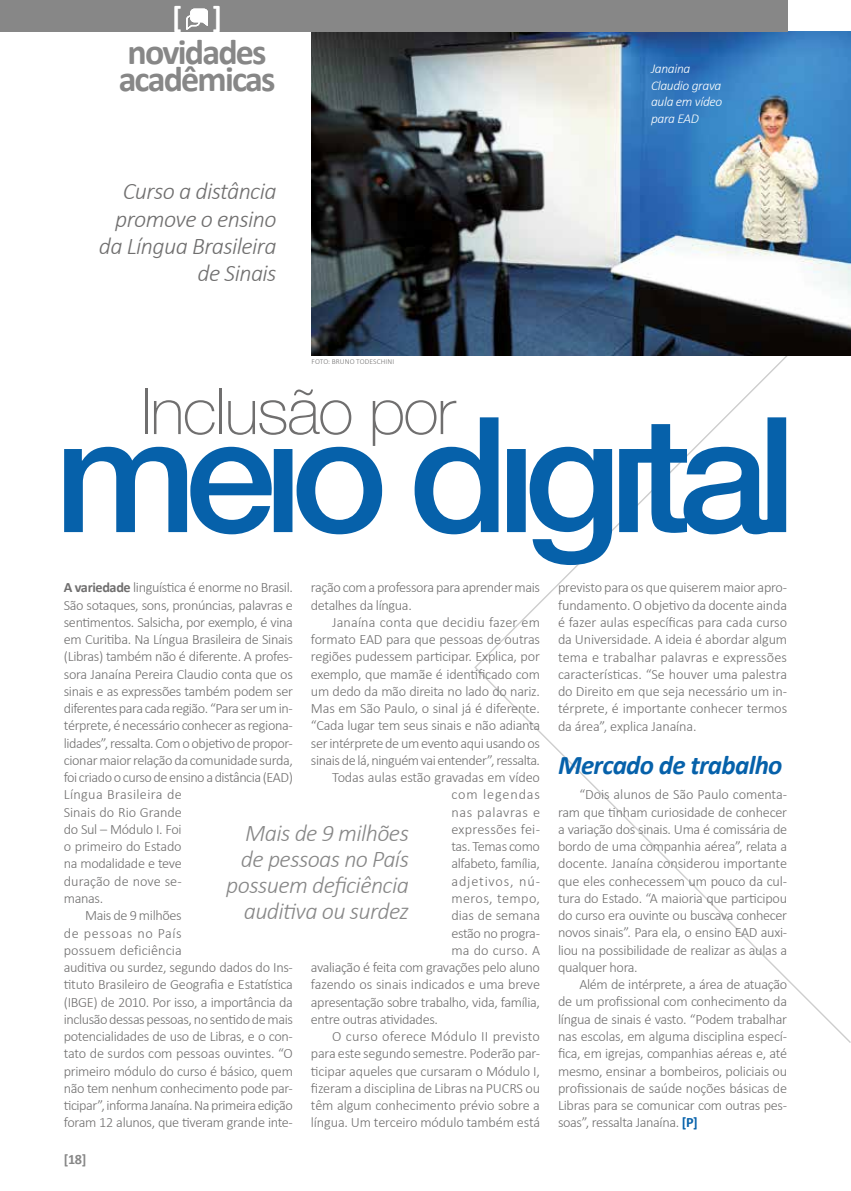
<style>
.page{position:relative;width:851px;height:1191px;background:#fff}
.page>*{position:absolute;margin:0;border:0;box-sizing:border-box;transform-origin:0 0}
.t1{font:100 64.35px "Helvetica Neue";letter-spacing:-.025em;color:#706f6f}
.t2{font:700 36px/27px "Calibri";letter-spacing:-.05em;color:#878787}
.t3{font:700 30.75px "Calibri";color:#fff}
.t4{font:italic 700 27px "Calibri";letter-spacing:-.025em;color:#0661aa}
.t5{font:italic 300 24px/26.2px "Calibri";letter-spacing:-.025em;color:#878787;text-align:right}
.t6{font:italic 300 24px/27px "Calibri";letter-spacing:-.025em;color:#706f6f;text-align:right}
.t7{font:300 14.25px/17.2px "Calibri";letter-spacing:-.025em;color:#706f6f;text-align:justify}
.t8{font:300 14.25px "Calibri";letter-spacing:-.005em;color:#706f6f}
.t9{font:300 14.25px "Calibri";letter-spacing:.015em;color:#706f6f}
.t10{font:300 14.25px "Calibri";letter-spacing:.01em;color:#706f6f}
.t11{font:300 14.25px "Calibri";letter-spacing:.04em;color:#706f6f}
.t12{font:300 14.25px "Calibri";letter-spacing:.06em;color:#706f6f}
.t13{font:300 14.25px "Calibri";letter-spacing:.02em;color:#706f6f}
.t14{font:300 14.25px "Calibri";letter-spacing:.005em;color:#706f6f}
.t15{font:300 14.25px "Calibri";color:#706f6f}
.t16{font:300 14.25px "Calibri";letter-spacing:.025em;color:#706f6f}
.t17{font:700 14.25px "Calibri";color:#878787}
.t18{font:italic 300 13.5px/16.5px "Calibri";letter-spacing:-.025em;color:#fff}
.t19{font:300 7.5px "Calibri";letter-spacing:.015em;color:#706f6f}
.s1{font-weight:700}
.s2{font-weight:700;color:#0661aa}
</style>
<div class="page">
<svg style="left:474px;top:356px;width:376px;height:687px"></svg>
<img style="left:311px;top:32px;width:539px;height:324px">
<svg style="left:64px;top:417px;width:722px;height:148px"></svg>
<div style="left:0;top:0;width:787px;height:32px;background:#878787"></div>
<svg style="left:186px;top:9px;width:22px;height:21px"></svg>
<h3 class="t3" style="left:172px;top:-5px;width:52px">[ ]</h3>
<h2 class="t2" style="left:119px;top:37px;width:158px">novidades acadêmicas</h2>
<h3 class="t6" style="left:99px;top:178px;width:179px">Curso a distância promove o ensino da Língua Brasileira de Sinais</h3>
<p class="t19" style="left:311px;top:356px;width:84px">FOTO: BRUNO TODESCHINI</p>
<h1 class="t1" style="left:141px;top:374px;width:316px">Inclusão por</h1>
<p class="t18" style="left:651px;top:60px;width:73px">Janaina<br>Claudio grava aula em vídeo para EAD</p>
<p class="t7" style="left:64px;top:579px;width:230px"><span class="s1">A variedade</span> linguística é enorme no Brasil.</p>
<p class="t7" style="left:64px;top:596px;width:230px">São sotaques, sons, pronúncias, palavras e</p>
<p class="t7" style="left:64px;top:613px;width:230px">sentimentos. Salsicha, por exemplo, é vina</p>
<p class="t7" style="left:64px;top:630px;width:230px">em Curitiba. Na Língua Brasileira de Sinais</p>
<p class="t7" style="left:64px;top:648px;width:230px">(Libras) também não é diferente. A profes-</p>
<p class="t7" style="left:64px;top:665px;width:230px">sora Janaína Pereira Claudio conta que os</p>
<p class="t7" style="left:64px;top:682px;width:230px">sinais e as expressões também podem ser</p>
<p class="t7" style="left:64px;top:699px;width:230px">diferentes para cada região. “Para ser um in-</p>
<p class="t7" style="left:64px;top:717px;width:230px">térprete, é necessário conhecer as regiona-</p>
<p class="t7" style="left:64px;top:734px;width:230px">lidades”, ressalta. Com o objetivo de propor-</p>
<p class="t7" style="left:64px;top:751px;width:230px">cionar maior relação da comunidade surda,</p>
<p class="t7" style="left:64px;top:768px;width:230px">foi criado o curso de ensino a distância (EAD)</p>
<p class="t13" style="left:64px;top:786px;width:119px">Língua Brasileira de</p>
<p class="t8" style="left:64px;top:803px;width:119px">Sinais do Rio Grande</p>
<p class="t7" style="left:64px;top:820px;width:119px">do Sul – Módulo I. Foi</p>
<p class="t7" style="left:64px;top:837px;width:119px">o primeiro do Estado</p>
<p class="t7" style="left:64px;top:855px;width:119px">na modalidade e teve</p>
<p class="t15" style="left:64px;top:872px;width:119px">duração de nove se-</p>
<p class="t7" style="left:64px;top:889px;width:41px">manas.</p>
<p class="t7" style="left:85px;top:906px;width:98px">Mais de 9 milhões</p>
<p class="t11" style="left:64px;top:924px;width:119px">de pessoas no País</p>
<p class="t14" style="left:64px;top:941px;width:119px">possuem deficiência</p>
<p class="t7" style="left:64px;top:958px;width:230px">auditiva ou surdez, segundo dados do Ins-</p>
<p class="t7" style="left:64px;top:975px;width:230px">tituto Brasileiro de Geografia e Estatística</p>
<p class="t7" style="left:64px;top:993px;width:230px">(IBGE) de 2010. Por isso, a importância da</p>
<p class="t7" style="left:64px;top:1010px;width:230px">inclusão dessas pessoas, no sentido de mais</p>
<p class="t7" style="left:64px;top:1027px;width:230px">potencialidades de uso de Libras, e o con-</p>
<p class="t7" style="left:64px;top:1044px;width:230px">tato de surdos com pessoas ouvintes. “O</p>
<p class="t7" style="left:64px;top:1062px;width:230px">primeiro módulo do curso é básico, quem</p>
<p class="t7" style="left:64px;top:1079px;width:230px">não tem nenhum conhecimento pode par-</p>
<p class="t7" style="left:64px;top:1096px;width:230px">ticipar”, informa Janaína. Na primeira edição</p>
<p class="t7" style="left:64px;top:1113px;width:230px">foram 12 alunos, que tiveram grande inte-</p>
<p class="t7" style="left:311px;top:579px;width:230px">ração com a professora para aprender mais detalhes da língua.</p>
<p class="t10" style="left:332px;top:613px;width:209px">Janaína conta que decidiu fazer em</p>
<p class="t7" style="left:311px;top:630px;width:230px">formato EAD para que pessoas de outras</p>
<p class="t7" style="left:311px;top:648px;width:230px">regiões pudessem participar. Explica, por</p>
<p class="t7" style="left:311px;top:665px;width:230px">exemplo, que mamãe é identificado com</p>
<p class="t7" style="left:311px;top:682px;width:230px">um dedo da mão direita no lado do nariz.</p>
<p class="t7" style="left:311px;top:699px;width:230px">Mas em São Paulo, o sinal já é diferente.</p>
<p class="t7" style="left:311px;top:717px;width:231px">“Cada lugar tem seus sinais e não adianta</p>
<p class="t7" style="left:311px;top:734px;width:230px">ser intérprete de um evento aqui usando os</p>
<p class="t7" style="left:311px;top:751px;width:231px">sinais de lá, ninguém vai entender”, ressalta.</p>
<p class="t7" style="left:332px;top:768px;width:209px">Todas aulas estão gravadas em vídeo</p>
<p class="t12" style="left:451px;top:786px;width:90px">com legendas</p>
<p class="t11" style="left:451px;top:803px;width:90px">nas palavras e</p>
<p class="t9" style="left:451px;top:820px;width:90px">expressões fei-</p>
<p class="t7" style="left:451px;top:837px;width:90px">tas. Temas como</p>
<p class="t7" style="left:451px;top:855px;width:90px">alfabeto, família,</p>
<p class="t12" style="left:451px;top:872px;width:90px">adjetivos, nú-</p>
<p class="t16" style="left:451px;top:889px;width:90px">meros, tempo,</p>
<p class="t8" style="left:451px;top:906px;width:90px">dias de semana</p>
<p class="t7" style="left:451px;top:924px;width:90px">estão no progra-</p>
<p class="t10" style="left:451px;top:941px;width:90px">ma do curso. A</p>
<p class="t7" style="left:311px;top:958px;width:230px">avaliação é feita com gravações pelo aluno</p>
<p class="t8" style="left:311px;top:975px;width:230px">fazendo os sinais indicados e uma breve</p>
<p class="t7" style="left:311px;top:993px;width:230px">apresentação sobre trabalho, vida, família,</p>
<p class="t7" style="left:311px;top:1010px;width:128px">entre outras atividades.</p>
<p class="t9" style="left:332px;top:1027px;width:209px">O curso oferece Módulo II previsto</p>
<p class="t7" style="left:311px;top:1044px;width:230px">para este segundo semestre. Poderão par-</p>
<p class="t7" style="left:311px;top:1062px;width:230px">ticipar aqueles que cursaram o Módulo I,</p>
<p class="t7" style="left:311px;top:1079px;width:231px">fizeram a disciplina de Libras na PUCRS ou</p>
<p class="t7" style="left:311px;top:1096px;width:230px">têm algum conhecimento prévio sobre a</p>
<p class="t7" style="left:311px;top:1113px;width:230px">língua. Um terceiro módulo também está</p>
<h3 class="t5" style="left:226px;top:819px;width:184px">Mais de 9 milhões de pessoas no País possuem deficiência auditiva ou surdez</h3>
<p class="t17" style="left:64px;top:1149px;width:24px">[18]</p>
<p class="t7" style="left:558px;top:579px;width:231px">previsto para os que quiserem maior apro&shy;fundamento. O objetivo da docente ainda é fazer aulas específicas para cada curso da Universidade. A ideia é abordar algum tema e trabalhar palavras e expressões características. “Se houver uma palestra do Direito em que seja necessário um in&shy;térprete, é importante conhecer termos da área”, explica Janaína.</p>
<h3 class="t4" style="left:558px;top:745px;width:226px">Mercado de trabalho</h3>
<p class="t7" style="left:558px;top:786px;width:231px;text-indent:21px">“Dois alunos de São Paulo comenta&shy;ram que tinham curiosidade de conhecer a variação dos sinais. Uma é comissária de bordo de uma companhia aérea”, relata a docente. Janaína considerou importante que eles conhecessem um pouco da cul&shy;tura do Estado. “A maioria que participou do curso era ouvinte ou buscava conhecer novos sinais”. Para ela, o ensino EAD auxi&shy;liou na possibilidade de realizar as aulas a qualquer hora.</p>
<p class="t7" style="left:558px;top:975px;width:230px;text-indent:21px">Além de intérprete, a área de atuação de um profissional com conhecimento da língua de sinais é vasto. “Podem trabalhar nas escolas, em alguma disciplina especí&shy;fica, em igrejas, companhias aéreas e, até mesmo, ensinar a bombeiros, policiais ou profissionais de saúde noções básicas de Libras para se comunicar com outras pes&shy;soas”, ressalta Janaína. <span class="s2">[P]</span></p>
</div>
